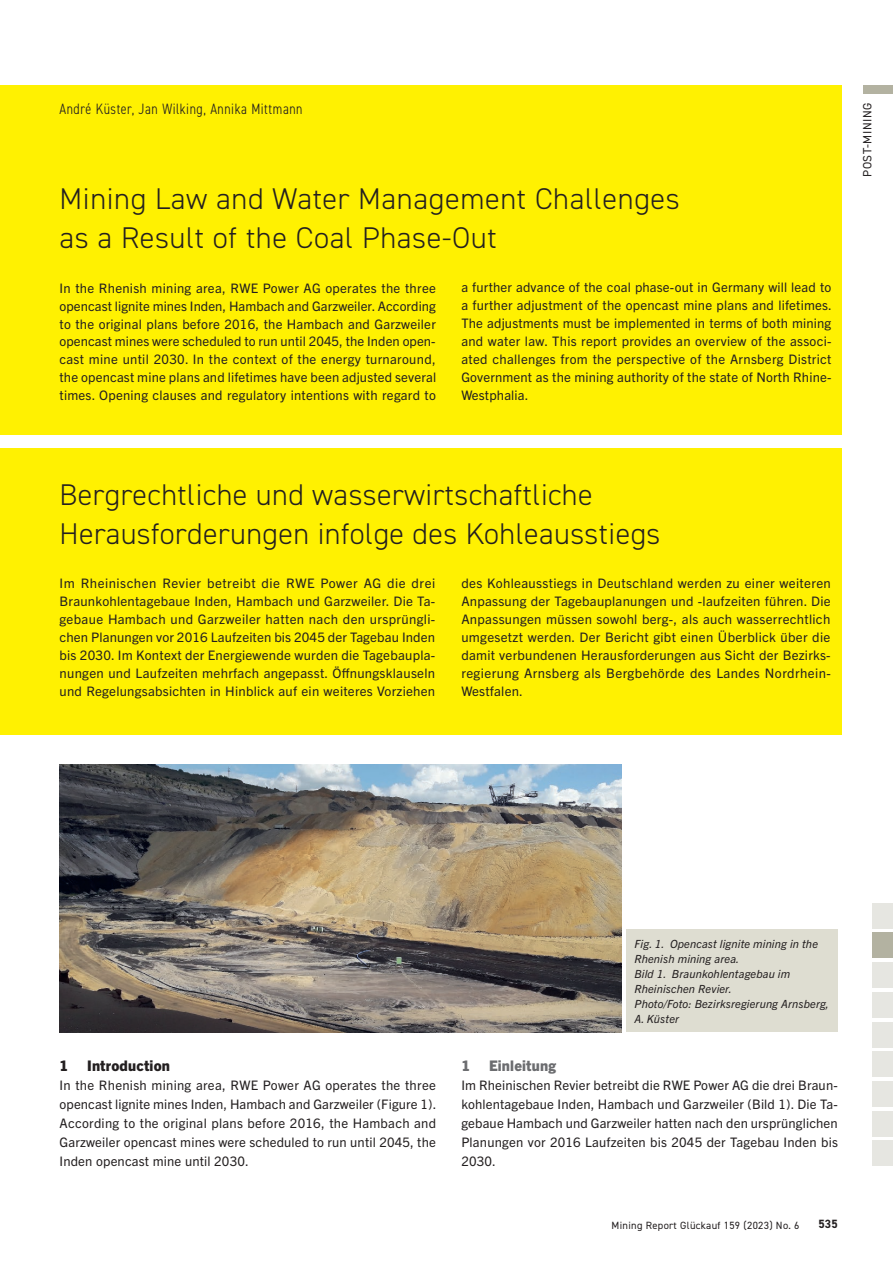
<style>
.page{position:relative;width:893px;height:1263px;background:#fff}
.page>*{position:absolute;margin:0;border:0;box-sizing:border-box;transform-origin:0 0}
.t1{font:300 30px/39px "DIN2014";letter-spacing:.015em;color:#231f20}
.t2{font:300 condensed 15px "DIN2014";letter-spacing:.035em;color:#231f20}
.t3{font:800 14.7px "Trade Gothic Next LT Pro";letter-spacing:.01em;color:#231f20}
.t4{font:800 14.7px "Trade Gothic Next LT Pro";letter-spacing:.01em;color:#6c6d70}
.t5{font:13.2px/18px "Trade Gothic Next LT Pro";letter-spacing:.015em;color:#231f20;text-align:justify}
.t6{font:12px "DIN2014";letter-spacing:.045em;color:#231f20}
.t7{font:700 12px "DIN2014";color:#231f20}
.t8{font:italic 11.25px/15px "Trade Gothic Next LT Pro";letter-spacing:.01em;color:#231f20}
.t9{font:10.5px "DIN2014";letter-spacing:.03em;color:#231f20}
</style>
<div class="page">
<div style="left:872px;top:1141px;width:21px;height:25px;background:#e6e6e1"></div>
<div style="left:872px;top:1111px;width:21px;height:25px;background:#e6e6e1"></div>
<div style="left:872px;top:1081px;width:21px;height:26px;background:#e6e6e1"></div>
<div style="left:872px;top:1051px;width:21px;height:26px;background:#e6e6e1"></div>
<div style="left:872px;top:1022px;width:21px;height:25px;background:#e6e6e1"></div>
<div style="left:872px;top:992px;width:21px;height:25px;background:#e6e6e1"></div>
<div style="left:872px;top:962px;width:21px;height:26px;background:#e6e6e1"></div>
<div style="left:863px;top:85px;width:30px;height:9px;background:#b3b2a1"></div>
<div style="left:872px;top:903px;width:21px;height:25px;background:#e6e6e1"></div>
<div style="left:872px;top:932px;width:21px;height:26px;background:#b3b2a1"></div>
<div style="left:0;top:85px;width:842px;height:649px;background:#fff101"></div>
<div style="left:0;top:434px;width:850px;height:13px;background:#fff"></div>
<div style="left:626px;top:929px;width:212px;height:103px;background:#deddd1"></div>
<img style="left:60px;top:764px;width:562px;height:268px">
<p class="t2" style="left:60px;top:99px;width:245px">André Küster, Jan Wilking, Annika Mittmann</p>
<h1 class="t1" style="left:60px;top:180px;width:622px">Mining Law and Water Management Challenges as a Result of the Coal Phase-Out</h1>
<p class="t5" style="left:60px;top:278px;width:378px">In the Rhenish mining area, RWE Power AG operates the three opencast lignite mines Inden, Hambach and Garzweiler. According to the original plans before 2016, the Hambach and Garzweiler opencast mines were scheduled to run until 2045, the Inden open&shy;cast mine until 2030. In the context of the energy turnaround, the opencast mine plans and lifetimes have been adjusted several times. Opening clauses and regulatory intentions with regard to</p>
<p class="t5" style="left:461px;top:278px;width:372px">a further advance of the coal phase-out in Germany will lead to a further adjustment of the opencast mine plans and lifetimes.<br>The adjustments must be implemented in terms of both mining and water law. This report provides an overview of the associ&shy;ated challenges from the perspective of the Arnsberg District Government as the mining authority of the state of North Rhine-Westphalia.</p>
<p class="t6" style="left:860px;top:177px;width:76px;rotate:-90deg">POST-MINING</p>
<h1 class="t1" style="left:60px;top:475px;width:602px">Bergrechtliche und wasserwirtschaftliche<br>Herausforderungen infolge des Kohleausstiegs</h1>
<p class="t5" style="left:60px;top:573px;width:377px">Im Rheinischen Revier betreibt die RWE Power AG die drei Braunkohlentagebaue Inden, Hambach und Garzweiler. Die Ta&shy;gebaue Hambach und Garzweiler hatten nach den ursprüngli&shy;chen Planungen vor 2016 Laufzeiten bis 2045 der Tagebau Inden bis 2030. Im Kontext der Energiewende wurden die Tagebaupla&shy;nungen und Laufzeiten mehrfach angepasst. Öffnungsklauseln und Regelungsabsichten in Hinblick auf ein weiteres Vorziehen</p>
<p class="t5" style="left:461px;top:573px;width:371px">des Kohleausstiegs in Deutschland werden zu einer weiteren Anpassung der Tagebauplanungen und -laufzeiten führen. Die Anpassungen müssen sowohl berg-, als auch wasserrechtlich umgesetzt werden. Der Bericht gibt einen Überblick über die damit verbundenen Herausforderungen aus Sicht der Bezirks&shy;regierung Arnsberg als Bergbehörde des Landes Nordrhein-Westfalen.</p>
<p class="t3" style="left:60px;top:1055px;width:10px">1</p>
<p class="t3" style="left:87px;top:1055px;width:84px">Introduction</p>
<p class="t5" style="left:60px;top:1074px;width:378px;line-height:19.2px">In the Rhenish mining area, RWE Power AG operates the three opencast lignite mines Inden, Hambach and Garzweiler (Figure 1).<br>According to the original plans before 2016, the Hambach and Garzweiler opencast mines were scheduled to run until 2045, the Inden opencast mine until 2030.</p>
<p class="t8" style="left:634px;top:935px;width:196px">Fig. 1. Opencast lignite mining in the<br>Rhenish mining area.<br>Bild 1. Braunkohlentagebau im<br>Rheinischen Revier.<br>Photo/Foto: Bezirksregierung Arnsberg,<br>A. Küster</p>
<p class="t4" style="left:461px;top:1055px;width:10px">1</p>
<p class="t4" style="left:489px;top:1055px;width:68px">Einleitung</p>
<p class="t5" style="left:461px;top:1074px;width:378px;line-height:19.2px">Im Rheinischen Revier betreibt die RWE Power AG die drei Braun&shy;kohlentagebaue Inden, Hambach und Garzweiler (Bild 1). Die Ta&shy;gebaue Hambach und Garzweiler hatten nach den ursprünglichen Planungen vor 2016 Laufzeiten bis 2045 der Tagebau Inden bis 2030.</p>
<p class="t9" style="left:611px;top:1218px;width:189px">Mining Report Glückauf 159 (2023) No. 6</p>
<p class="t7" style="left:818px;top:1216px;width:21px">535</p>
</div>
